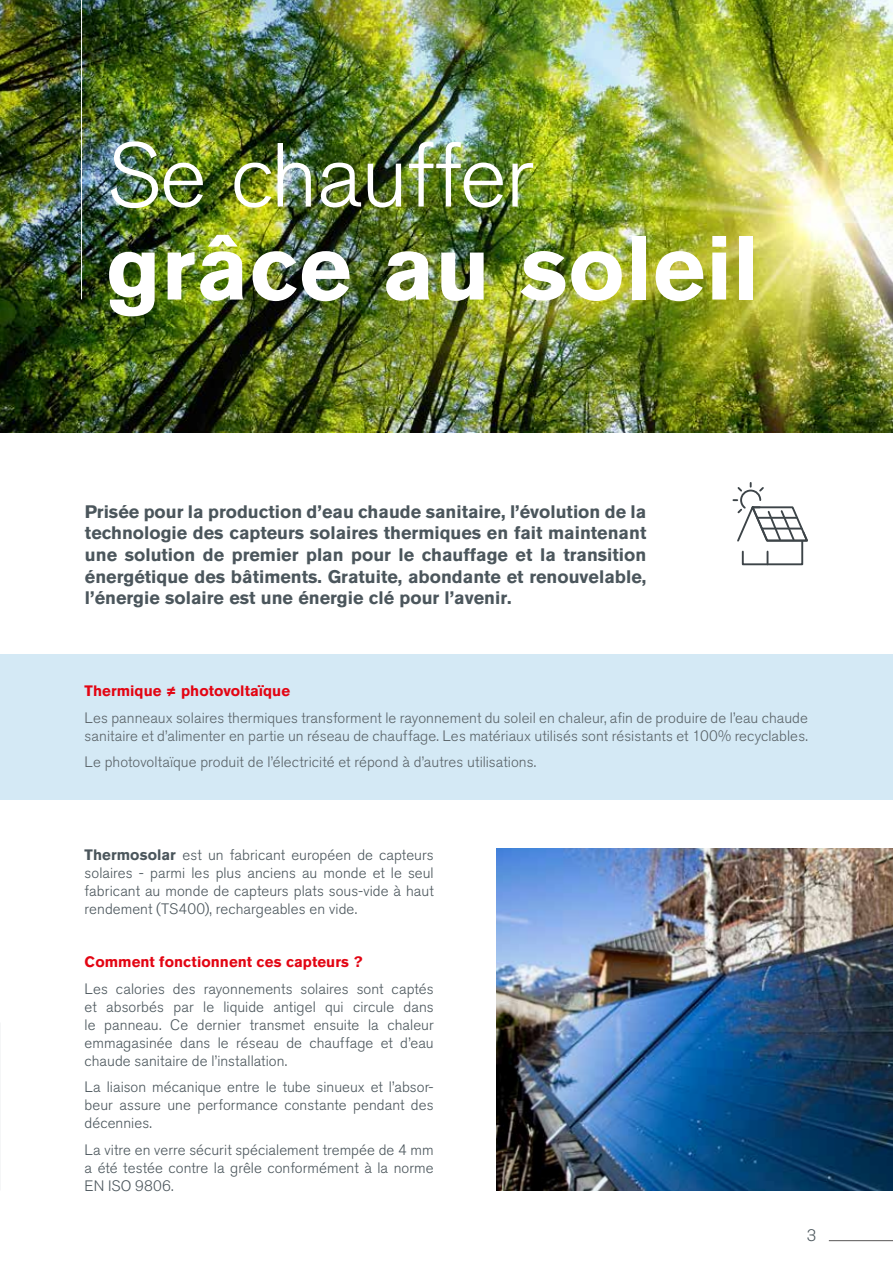
<style>
.page{position:relative;width:893px;height:1263px;background:#fff}
.page>*{position:absolute;margin:0;border:0;box-sizing:border-box;transform-origin:0 0}
.t1{font:700 90px "Akzidenz Grotesk Pro";letter-spacing:.01em;color:#fff}
.t2{font:300 90px "Akzidenz Grotesk Pro";letter-spacing:-.01em;color:#fff}
.t3{font:700 18px/21.6px "Akzidenz Grotesk Pro";color:#4b565c;text-align:justify}
.t4{font:300 16.5px "Akzidenz Grotesk Pro";color:#4b565c}
.t5{font:300 15px/18px "Akzidenz Grotesk Pro";letter-spacing:.005em;color:#4b565c;text-align:justify}
.t6{font:300 15px/18px "Akzidenz Grotesk Pro";letter-spacing:.005em;color:#5a6368}
.t7{font:700 15px "Akzidenz Grotesk Pro";letter-spacing:.005em;color:#e30513}
.s1{font-weight:700}
</style>
<div class="page">
<hr style="left:829px;top:1240px;width:64px;height:1px;background:#575656">
<div style="left:0;top:654px;width:893px;height:145px;background:#d4e9f5"></div>
<svg style="left:733px;top:483px;width:75px;height:82px"></svg>
<hr style="left:757px;top:517px;width:40px;height:2px;background:#3d4448">
<hr style="left:762px;top:528px;width:40px;height:1px;background:#3d4448">
<img style="left:808px;top:0;width:85px;height:432px">
<img style="left:0;top:0;width:808px;height:432px">
<hr style="left:81px;top:0;width:1px;height:299px;background:#fff">
<img style="left:496px;top:849px;width:397px;height:342px">
<h1 class="t2" style="left:106px;top:117px;width:429px">Se chauffer</h1>
<h1 class="t1" style="left:106px;top:210px;width:655px">grâce au soleil</h1>
<p class="t3" style="left:85px;top:500px;width:563px">Prisée pour la production d’eau chaude sanitaire, l’évolution de la technologie des capteurs solaires thermiques en fait maintenant une solution de premier plan pour le chauffage et la transition énergétique des bâtiments. Gratuite, abondante et renouvelable, l’énergie solaire est une énergie clé pour l’avenir.</p>
<p class="t7" style="left:85px;top:681px;width:207px">Thermique ≠ photovoltaïque</p>
<p class="t6" style="left:85px;top:708px;width:725px">Les panneaux solaires thermiques transforment le rayonnement du soleil en chaleur, afin de produire de l’eau chaude sanitaire et d’alimenter en partie un réseau de chauffage. Les matériaux utilisés sont résistants et 100% recyclables.</p>
<p class="t6" style="left:85px;top:753px;width:453px">Le photovoltaïque produit de l’électricité et répond à d’autres utilisations.</p>
<p class="t5" style="left:85px;top:846px;width:351px"><span class="s1">Thermosolar</span> est un fabricant européen de capteurs solaires - parmi les plus anciens au monde et le seul fabricant au monde de capteurs plats sous-vide à haut rendement (TS400), rechargeables en vide.</p>
<p class="t7" style="left:85px;top:952px;width:279px">Comment fonctionnent ces capteurs ?</p>
<p class="t5" style="left:85px;top:979px;width:351px">Les calories des rayonnements solaires sont captés et absorbés par le liquide antigel qui circule dans le panneau. Ce dernier transmet ensuite la chaleur emmagasinée dans le réseau de chauffage et d’eau chaude sanitaire de l’installation.</p>
<p class="t5" style="left:85px;top:1078px;width:351px">La liaison mécanique entre le tube sinueux et l’absor&shy;beur assure une performance constante pendant des décennies.</p>
<p class="t5" style="left:85px;top:1140px;width:351px">La vitre en verre sécurit spécialement trempée de 4 mm a été testée contre la grêle conformément à la norme EN ISO 9806.</p>
<p class="t4" style="left:807px;top:1224px;width:11px">3</p>
</div>
